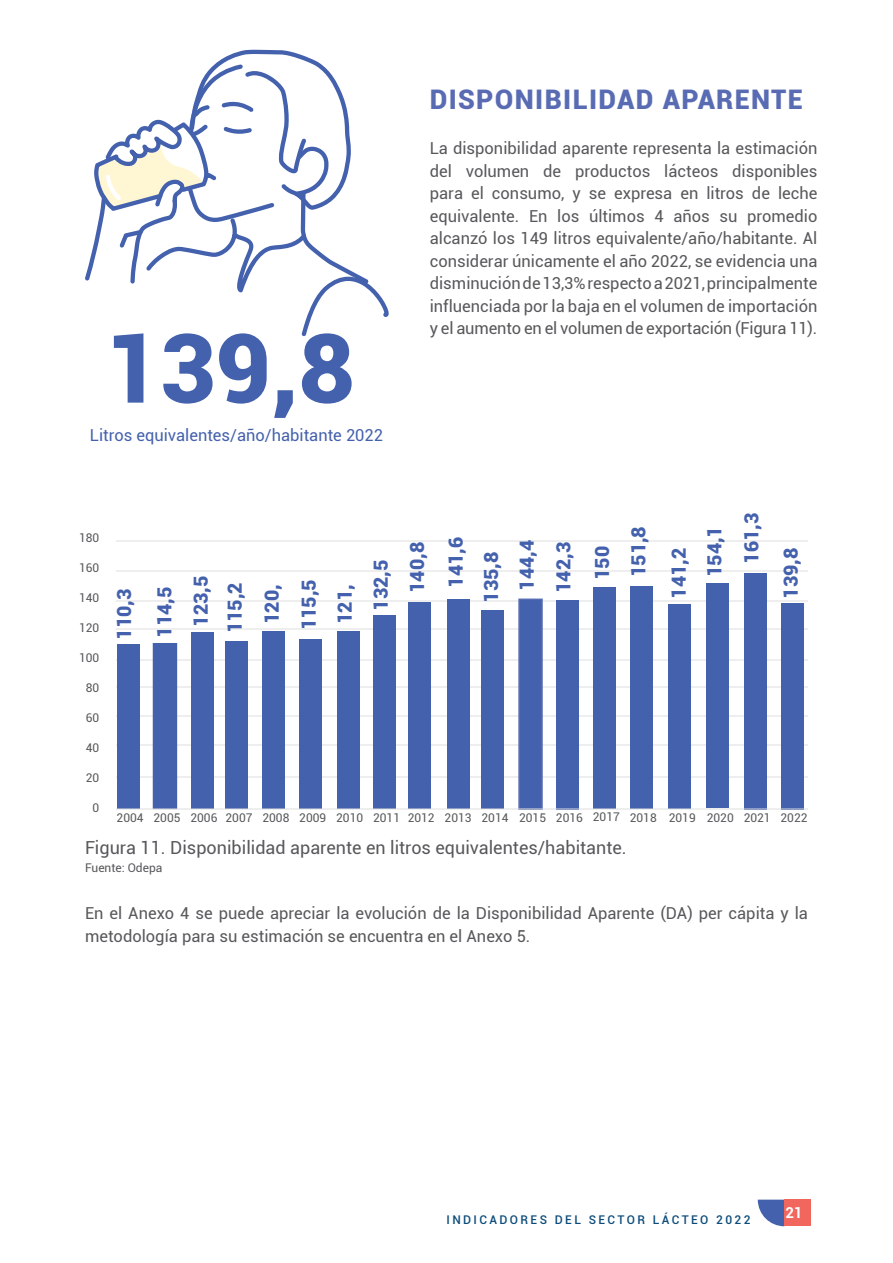
<style>
.page{position:relative;width:893px;height:1263px;background:#fff}
.page>*{position:absolute;margin:0;border:0;box-sizing:border-box;transform-origin:0 0}
.t1{font:900 96px "Roboto";color:#4461ad}
.t2{font:900 27px "Roboto";letter-spacing:.05em;color:#596cb3}
.t3{font:900 19.5px/40.2px "Roboto";color:#4461ad}
.t4{font:18px "Roboto";color:#57585a}
.t5{font:16.5px/22.5px "Roboto";color:#57585a;text-align:justify}
.t6{font:16.5px "Roboto";color:#4461ad}
.t7{font:700 15px "Roboto";color:#fff}
.t8{font:12px "Roboto";color:#57585a}
.t9{font:500 12px "Roboto";letter-spacing:.2em;color:#0c4c7b}
</style>
<div class="page">
<svg style="left:758px;top:1199px;width:26px;height:27px"></svg>
<div style="left:784px;top:1199px;width:27px;height:27px;background:#f1665d"></div>
<hr style="left:117px;top:776px;width:691px;height:2px;background:#dbdddb">
<hr style="left:117px;top:745px;width:691px;height:1px;background:#dbdddb">
<hr style="left:117px;top:716px;width:691px;height:1px;background:#dbdddb">
<hr style="left:117px;top:687px;width:691px;height:1px;background:#dbdddb">
<hr style="left:117px;top:660px;width:691px;height:1px;background:#dbdddb">
<hr style="left:117px;top:629px;width:691px;height:1px;background:#dbdddb">
<hr style="left:117px;top:600px;width:691px;height:1px;background:#dbdddb">
<hr style="left:117px;top:570px;width:691px;height:1px;background:#dbdddb">
<hr style="left:117px;top:540px;width:691px;height:1px;background:#dbdddb">
<div style="left:117px;top:644px;width:23px;height:165px;background:#4461ad"></div>
<div style="left:153px;top:643px;width:24px;height:166px;background:#4461ad"></div>
<div style="left:191px;top:632px;width:23px;height:177px;background:#4461ad"></div>
<div style="left:226px;top:642px;width:22px;height:167px;background:#4461ad"></div>
<div style="left:262px;top:631px;width:23px;height:178px;background:#4461ad"></div>
<div style="left:299px;top:640px;width:23px;height:169px;background:#4461ad"></div>
<div style="left:337px;top:631px;width:23px;height:178px;background:#4461ad"></div>
<div style="left:373px;top:615px;width:23px;height:194px;background:#4461ad"></div>
<div style="left:408px;top:602px;width:23px;height:207px;background:#4461ad"></div>
<div style="left:447px;top:599px;width:22px;height:210px;background:#4461ad"></div>
<div style="left:481px;top:610px;width:23px;height:199px;background:#4461ad"></div>
<div style="left:518px;top:598px;width:25px;height:212px;background:#4461ad;border:2px solid #576cb3"></div>
<div style="left:556px;top:600px;width:23px;height:209px;background:#4461ad"></div>
<div style="left:593px;top:588px;width:23px;height:221px;background:#4461ad"></div>
<div style="left:630px;top:586px;width:23px;height:222px;background:#4461ad"></div>
<div style="left:668px;top:605px;width:23px;height:204px;background:#4461ad"></div>
<div style="left:706px;top:583px;width:23px;height:224px;background:#4461ad"></div>
<div style="left:744px;top:573px;width:23px;height:237px;background:#4461ad"></div>
<div style="left:781px;top:603px;width:23px;height:207px;background:#4461ad"></div>
<hr style="left:117px;top:808px;width:691px;height:2px;background:#dbdddb">
<svg style="left:85px;top:50px;width:304px;height:286px"></svg>
<h1 class="t1" style="left:104px;top:300px;width:251px">139,8</h1>
<p class="t6" style="left:90px;top:423px;width:295px">Litros equivalentes/año/habitante 2022</p>
<h2 class="t2" style="left:430px;top:80px;width:375px">DISPONIBILIDAD APARENTE</h2>
<p class="t5" style="left:430px;top:136px;width:389px">La disponibilidad aparente representa la estimación del volumen de productos lácteos disponibles para el consumo, y se expresa en litros de leche equivalente. En los últimos 4 años su promedio alcanzó los 149 litros equivalente/año/habitante. Al considerar únicamente el año 2022, se evidencia una disminución de 13,3% respecto a 2021, principalmente influenciada por la baja en el volumen de importación y el aumento en el volumen de exportación (Figura 11).</p>
<p class="t8" style="left:79px;top:529px;width:22px">180</p>
<p class="t8" style="left:79px;top:559px;width:22px">160</p>
<p class="t8" style="left:79px;top:589px;width:22px">140</p>
<p class="t8" style="left:79px;top:619px;width:22px">120</p>
<p class="t8" style="left:79px;top:649px;width:22px">100</p>
<p class="t8" style="left:86px;top:679px;width:15px">80</p>
<p class="t8" style="left:86px;top:709px;width:15px">60</p>
<p class="t8" style="left:86px;top:739px;width:15px">40</p>
<p class="t8" style="left:86px;top:769px;width:15px">20</p>
<p class="t8" style="left:93px;top:799px;width:8px">0</p>
<p class="t3" style="left:103px;top:640px;width:54px;rotate:-90deg">110,3<br>114,5</p>
<p class="t3" style="left:183px;top:633px;width:59px;line-height:34px;text-align:center;rotate:-90deg">123,5<br>115,2</p>
<p class="t3" style="left:251px;top:624px;width:41px;rotate:-90deg">120,</p>
<p class="t3" style="left:288px;top:630px;width:52px;rotate:-90deg">115,5</p>
<p class="t3" style="left:324px;top:624px;width:41px;rotate:-90deg">121,</p>
<p class="t3" style="left:360px;top:610px;width:52px;rotate:-90deg">132,5</p>
<p class="t3" style="left:396px;top:593px;width:52px;rotate:-90deg">140,8</p>
<p class="t3" style="left:435px;top:588px;width:52px;rotate:-90deg">141,6</p>
<p class="t3" style="left:470px;top:602px;width:52px;rotate:-90deg">135,8</p>
<p class="t3" style="left:506px;top:591px;width:52px;rotate:-90deg">144,4</p>
<p class="t3" style="left:543px;top:593px;width:52px;rotate:-90deg">142,3</p>
<p class="t3" style="left:583px;top:580px;width:55px;line-height:36.5px;rotate:-90deg">150<br>151,8</p>
<p class="t3" style="left:658px;top:598px;width:52px;rotate:-90deg">141,2</p>
<p class="t3" style="left:694px;top:577px;width:52px;rotate:-90deg">154,1</p>
<p class="t3" style="left:730px;top:564px;width:52px;rotate:-90deg">161,3</p>
<p class="t3" style="left:770px;top:599px;width:52px;rotate:-90deg">139,8</p>
<p class="t8" style="left:117px;top:809px;width:692px">2004 2005 2006 2007 2008 2009 2010 2011 2012 2013 2014 2015 2016 2017 2018 2019 2020 2021 2022</p>
<p class="t4" style="left:85px;top:835px;width:543px">Figura 11. Disponibilidad aparente en litros equivalentes/habitante.</p>
<p class="t8" style="left:85px;top:859px;width:79px">Fuente: Odepa</p>
<p class="t5" style="left:85px;top:901px;width:724px">En el Anexo 4 se puede apreciar la evolución de la Disponibilidad Aparente (DA) per cápita y la metodología para su estimación se encuentra en el Anexo 5.</p>
<p class="t9" style="left:446px;top:1211px;width:306px">INDICADORES DEL SECTOR LÁCTEO 2022</p>
<p class="t7" style="left:785px;top:1201px;width:19px">21</p>
</div>
